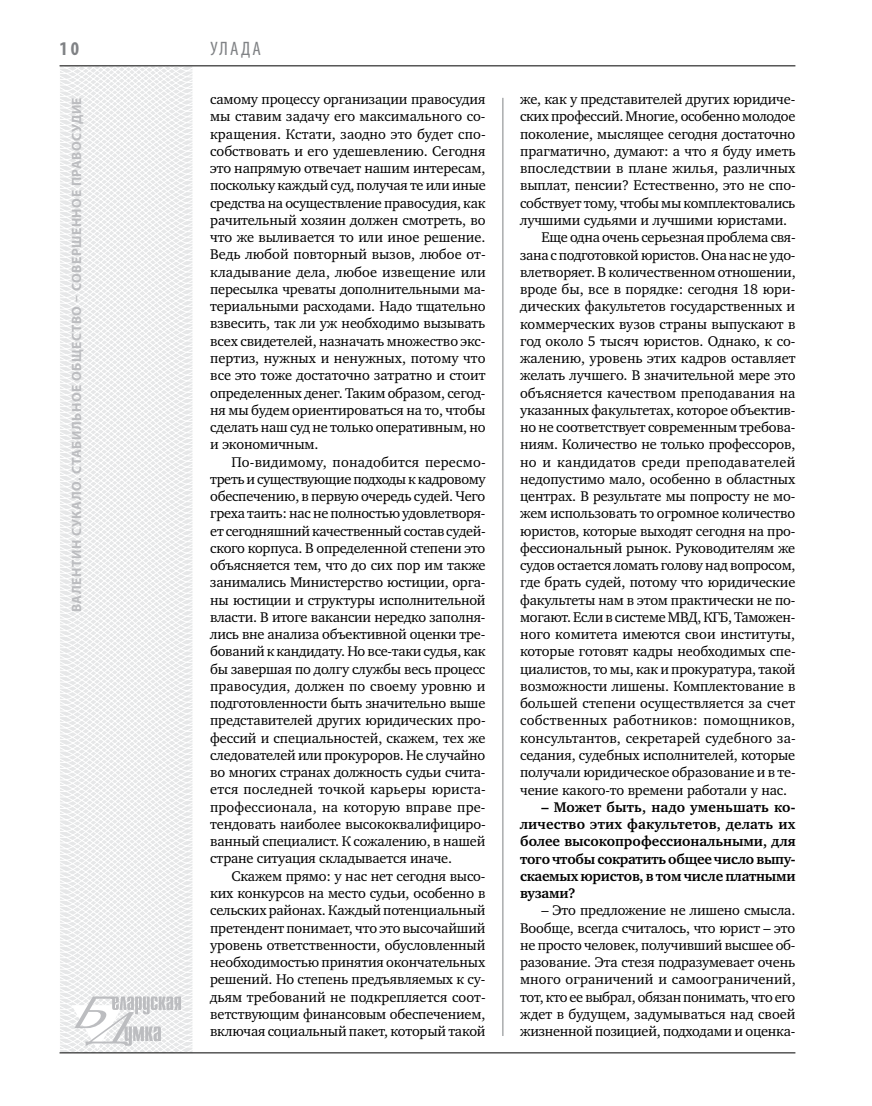
<style>
.page{position:relative;width:872px;height:1106px;background:#fff}
.page>*{position:absolute;margin:0;border:0;box-sizing:border-box;transform-origin:0 0}
.t1{font:condensed 19.5px "Myriad Pro";color:#808285}
.t2{font:700 condensed 19.5px "Myriad Pro";color:#808285}
.t3{font:14.4px/17.2px "Charter C";letter-spacing:-.01em;color:#000;text-align:justify}
.t4{font:700 14.4px/17.2px "Charter C";letter-spacing:-.02em;color:#000;text-align:justify}
.t5{font:14.4px "Charter C";letter-spacing:.015em;color:#000}
.t6{font:14.4px "Charter C";letter-spacing:.02em;color:#000}
.t7{font:700 13.5px "Myriad Pro";letter-spacing:.04em;color:#bcbdc0}
</style>
<div class="page">
<svg style="left:59px;top:65px;width:192px;height:989px"></svg>
<hr style="left:502px;top:98px;width:1px;height:938px;background:#808285">
<hr style="left:60px;top:1052px;width:735px;height:1px;background:#000">
<svg style="left:71px;top:996px;width:110px;height:53px"></svg>
<hr style="left:60px;top:65px;width:735px;height:1px;background:#000">
<h1 class="t2" style="left:60px;top:37px;width:21px">10</h1>
<p class="t7" style="left:68px;top:612px;width:516px;rotate:-90deg">Валентин СУКАЛО. Стабильное общество – совершенное правосудие</p>
<h1 class="t1" style="left:210px;top:37px;width:52px">Улада</h1>
<p class="t3" style="left:210px;top:91px;width:277px">самому процессу организации правосудия мы ставим задачу его максимального со&shy;кращения. Кстати, заодно это будет спо&shy;собствовать и его удешевлению. Сегодня это напрямую отвечает нашим интересам, поскольку каждый суд, получая те или иные средства на осуществление правосудия, как рачительный хозяин должен смотреть, во что же выливается то или иное решение.<br>Ведь любой повторный вызов, любое от&shy;кладывание дела, любое извещение или пересылка чреваты дополнительными ма&shy;териальными расходами. Надо тщательно взвесить, так ли уж необходимо вызывать всех свидетелей, назначать множество экс&shy;пертиз, нужных и ненужных, потому что все это тоже достаточно затратно и стоит определенных денег. Таким образом, сегод&shy;ня мы будем ориентироваться на то, чтобы сделать наш суд не только оперативным, но и экономичным.</p>
<p class="t3" style="left:210px;top:453px;width:277px;text-indent:21px">По-видимому, понадобится пересмо&shy;треть и существующие подходы к кадровому обеспечению, в первую очередь судей. Чего греха таить: нас не полностью удовлетворя&shy;ет сегодняшний качественный состав судей&shy;ского корпуса. В определенной степени это объясняется тем, что до сих пор им также занимались Министерство юстиции, орга&shy;ны юстиции и структуры исполнительной власти. В итоге вакансии нередко заполня&shy;лись вне анализа объективной оценки тре&shy;бований к кандидату. Но все-таки судья, как бы завершая по долгу службы весь процесс правосудия, должен по своему уровню и подготовленности быть значительно выше представителей других юридических про&shy;фессий и специальностей, скажем, тех же следователей или прокуроров. Не случайно во многих странах должность судьи счита&shy;ется последней точкой карьеры юриста&shy;профессионала, на которую вправе пре&shy;тендовать наиболее высококвалифициро&shy;ванный специалист. К сожалению, в нашей стране ситуация складывается иначе.</p>
<p class="t3" style="left:210px;top:867px;width:277px;text-indent:21px">Скажем прямо: у нас нет сегодня высо&shy;ких конкурсов на место судьи, особенно в сельских районах. Каждый потенциальный претендент понимает, что это высочайший уровень ответственности, обусловленный необходимостью принятия окончательных решений. Но степень предъявляемых к су&shy;дьям требований не подкрепляется соот&shy;ветствующим финансовым обеспечением, включая социальный пакет, который такой</p>
<p class="t3" style="left:520px;top:91px;width:277px">же, как у представителей других юридиче-</p>
<p class="t3" style="left:520px;top:108px;width:277px">ских профессий. Многие, особенно молодое</p>
<p class="t3" style="left:520px;top:125px;width:277px">поколение, мыслящее сегодня достаточно</p>
<p class="t3" style="left:520px;top:143px;width:277px">прагматично, думают: а что я буду иметь</p>
<p class="t3" style="left:520px;top:160px;width:277px">впоследствии в плане жилья, различных</p>
<p class="t3" style="left:520px;top:177px;width:277px">выплат, пенсии? Естественно, это не спо-</p>
<p class="t3" style="left:520px;top:194px;width:277px">собствует тому, чтобы мы комплектовались</p>
<p class="t3" style="left:520px;top:212px;width:269px">лучшими судьями и лучшими юристами.</p>
<p class="t3" style="left:541px;top:229px;width:256px">Еще одна очень серьезная проблема свя-</p>
<p class="t3" style="left:520px;top:246px;width:277px">зана с подготовкой юристов. Она нас не удо-</p>
<p class="t3" style="left:520px;top:263px;width:277px">влетворяет. В количественном отношении,</p>
<p class="t3" style="left:520px;top:281px;width:277px">вроде бы, все в порядке: сегодня 18 юри-</p>
<p class="t3" style="left:520px;top:298px;width:277px">дических факультетов государственных и</p>
<p class="t3" style="left:520px;top:315px;width:277px">коммерческих вузов страны выпускают в</p>
<p class="t3" style="left:520px;top:332px;width:277px">год около 5 тысяч юристов. Однако, к со-</p>
<p class="t3" style="left:520px;top:350px;width:277px">жалению, уровень этих кадров оставляет</p>
<p class="t3" style="left:520px;top:367px;width:277px">желать лучшего. В значительной мере это</p>
<p class="t3" style="left:520px;top:384px;width:277px">объясняется качеством преподавания на</p>
<p class="t3" style="left:520px;top:401px;width:277px">указанных факультетах, которое объектив-</p>
<p class="t3" style="left:520px;top:419px;width:277px">но не соответствует современным требова-</p>
<p class="t3" style="left:520px;top:436px;width:277px">ниям. Количество не только профессоров,</p>
<p class="t6" style="left:520px;top:454px;width:277px">но и кандидатов среди преподавателей</p>
<p class="t3" style="left:520px;top:470px;width:277px">недопустимо мало, особенно в областных</p>
<p class="t3" style="left:520px;top:488px;width:277px">центрах. В результате мы попросту не мо-</p>
<p class="t3" style="left:520px;top:505px;width:277px">жем использовать то огромное количество</p>
<p class="t3" style="left:520px;top:522px;width:277px">юристов, которые выходят сегодня на про-</p>
<p class="t3" style="left:520px;top:539px;width:277px">фессиональный рынок. Руководителям же</p>
<p class="t3" style="left:520px;top:557px;width:277px">судов остается ломать голову над вопросом,</p>
<p class="t3" style="left:520px;top:574px;width:277px">где брать судей, потому что юридические</p>
<p class="t3" style="left:520px;top:591px;width:277px">факультеты нам в этом практически не по-</p>
<p class="t3" style="left:520px;top:608px;width:277px">могают. Если в системе МВД, КГБ, Таможен-</p>
<p class="t3" style="left:520px;top:626px;width:277px">ного комитета имеются свои институты,</p>
<p class="t3" style="left:520px;top:643px;width:277px">которые готовят кадры необходимых спе-</p>
<p class="t3" style="left:520px;top:660px;width:277px">циалистов, то мы, как и прокуратура, такой</p>
<p class="t3" style="left:520px;top:677px;width:277px">возможности лишены. Комплектование в</p>
<p class="t3" style="left:520px;top:695px;width:277px">большей степени осуществляется за счет</p>
<p class="t5" style="left:520px;top:712px;width:277px">собственных работников: помощников,</p>
<p class="t3" style="left:520px;top:729px;width:277px">консультантов, секретарей судебного за-</p>
<p class="t3" style="left:520px;top:746px;width:277px">седания, судебных исполнителей, которые</p>
<p class="t3" style="left:520px;top:764px;width:277px">получали юридическое образование и в те-</p>
<p class="t3" style="left:520px;top:781px;width:268px">чение какого-то времени работали у нас.</p>
<p class="t4" style="left:520px;top:798px;width:277px;text-indent:21px">– Может быть, надо уменьшать ко&shy;личество этих факультетов, делать их более высокопрофессиональными, для того чтобы сократить общее число выпу&shy;скаемых юристов, в том числе платными вузами?</p>
<p class="t3" style="left:520px;top:902px;width:277px;text-indent:21px">– Это предложение не лишено смысла.<br>Вообще, всегда считалось, что юрист – это не просто человек, получивший высшее об&shy;разование. Эта стезя подразумевает очень много ограничений и самоограничений, тот, кто ее выбрал, обязан понимать, что его ждет в будущем, задумываться над своей жизненной позицией, подходами и оценка-</p>
</div>
